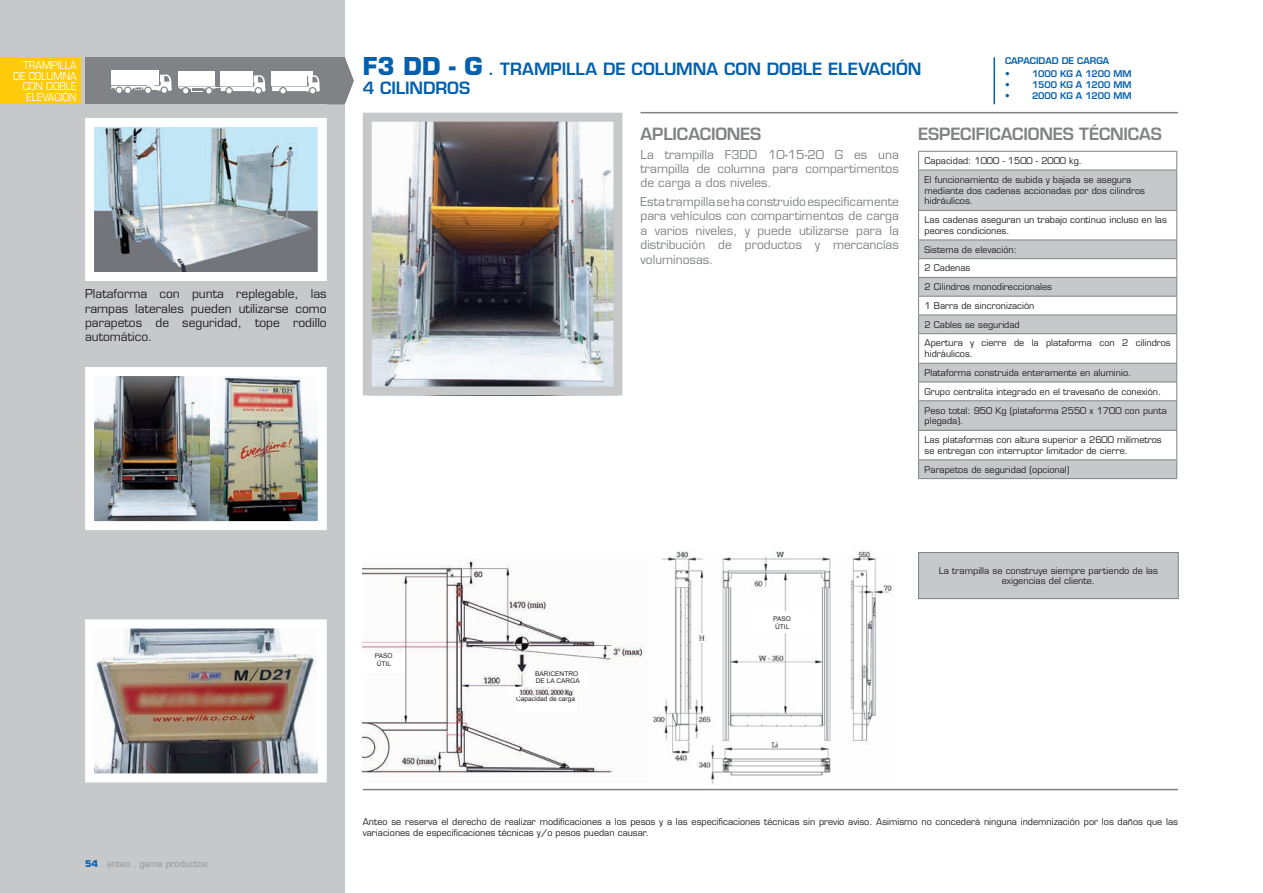
<style>
.page{position:relative;width:1263px;height:893px;background:#fff}
.page>*{position:absolute;margin:0;border:0;box-sizing:border-box;transform-origin:0 0}
.Titolo_Piccolo_1{font:600 16.5px "Eurostile LT Std";letter-spacing:-.005em;color:#0160ae}
.Testo_piccolo_4{font:600 16.5px "Eurostile LT Std";letter-spacing:-.015em;color:#808285}
.Testo_medio_1{font:12px/14.4px "Eurostile LT Std";color:#808285;text-align:justify}
.LAURA{font:12px/14.4px "Eurostile LT Std";color:#231f20;text-align:justify}
.t1{font:10.5px "Eurostile LT Std";color:#fff;scale:.9 1}
.Testo_medio_1-2{font:9px/10.8px "Eurostile LT Std";color:#231f20}
.testo_sotto_tabella{font:9px/10.8px "Eurostile LT Std";color:#231f20;text-align:center}
.t2{font:600 9px/13.4px "Eurostile LT Std";letter-spacing:-.01em;color:#0160ae}
.t3{font:9px "Eurostile LT Std";letter-spacing:-.01em;color:#939598}
.t4{font:6.45px "Arial";color:#231f20}
.s1{font-weight:700;font-size:24px}
.s2{font-weight:700;color:#0160ae}
</style>
<div class="page">
<div style="left:0;top:0;width:345px;height:893px;background:#c7c8ca"></div>
<hr style="left:993px;top:57px;width:2px;height:47px;background:#0160ae">
<hr style="left:640px;top:112px;width:538px;height:1px;background:#808285">
<hr style="left:363px;top:789px;width:815px;height:1px;background:#808285">
<div style="left:85px;top:57px;width:260px;height:47px;background:#808285"></div>
<svg style="left:345px;top:58px;width:9px;height:46px"></svg>
<div style="left:220px;top:71px;width:33px;height:15px;background:#fff"></div>
<div style="left:178px;top:71px;width:37px;height:15px;background:#fff"></div>
<svg style="left:178px;top:75px;width:88px;height:18px"></svg>
<div style="left:111px;top:71px;width:48px;height:14px;background:#fff"></div>
<svg style="left:111px;top:75px;width:61px;height:18px"></svg>
<svg style="left:272px;top:71px;width:48px;height:22px"></svg>
<div style="left:0;top:57px;width:81px;height:47px;background:#feca0a"></div>
<img style="left:373px;top:123px;width:239px;height:262px">
<img style="left:95px;top:629px;width:222px;height:143px">
<img style="left:95px;top:377px;width:115px;height:143px">
<img style="left:210px;top:377px;width:107px;height:143px">
<img style="left:95px;top:128px;width:222px;height:143px">
<img style="left:363px;top:559px;width:281px;height:214px">
<img style="left:653px;top:550px;width:239px;height:235px">
<svg style="left:919px;top:171px;width:257px;height:307px"></svg>
<div style="left:918px;top:401px;width:259px;height:29px;background:#c7c8ca"></div>
<hr style="left:918px;top:151px;width:259px;height:1px;background:#808285">
<svg style="left:918px;top:152px;width:1px;height:18px"></svg>
<svg style="left:1176px;top:152px;width:1px;height:18px"></svg>
<hr style="left:918px;top:170px;width:259px;height:1px;background:#808285">
<hr style="left:918px;top:170px;width:1px;height:40px;background:#808285">
<hr style="left:1176px;top:170px;width:1px;height:40px;background:#808285">
<hr style="left:918px;top:210px;width:259px;height:1px;background:#808285">
<hr style="left:918px;top:240px;width:259px;height:1px;background:#808285">
<hr style="left:918px;top:258px;width:259px;height:1px;background:#808285">
<hr style="left:918px;top:277px;width:259px;height:1px;background:#808285">
<hr style="left:918px;top:296px;width:259px;height:1px;background:#808285">
<hr style="left:918px;top:315px;width:259px;height:1px;background:#808285">
<hr style="left:918px;top:333px;width:259px;height:1px;background:#808285">
<hr style="left:918px;top:363px;width:259px;height:1px;background:#808285">
<hr style="left:918px;top:382px;width:259px;height:1px;background:#808285">
<hr style="left:918px;top:400px;width:259px;height:1px;background:#808285">
<hr style="left:918px;top:430px;width:259px;height:1px;background:#808285">
<hr style="left:918px;top:459px;width:259px;height:1px;background:#808285">
<svg style="left:918px;top:211px;width:1px;height:267px"></svg>
<svg style="left:1176px;top:211px;width:1px;height:267px"></svg>
<hr style="left:918px;top:478px;width:259px;height:1px;background:#808285">
<div style="left:918px;top:552px;width:260px;height:47px;background:#c7c8ca"></div>
<div style="left:918px;top:552px;width:261px;height:47px;border:1px solid #808285"></div>
<div style="left:363px;top:654px;width:42px;height:20px;background:#fff"></div>
<div style="left:526px;top:671px;width:61px;height:16px;background:#fff"></div>
<div style="left:753px;top:612px;width:58px;height:21px;background:#fff"></div>
<div style="left:515px;top:696px;width:61px;height:16px;background:#fff"></div>
<div style="left:510px;top:687px;width:8px;height:9px;background:#fff"></div>
<div style="left:85px;top:619px;width:242px;height:163px;border:9px solid #fff"></div>
<div style="left:85px;top:367px;width:242px;height:163px;border:9px solid #fff"></div>
<div style="left:85px;top:118px;width:242px;height:163px;border:9px solid #fff"></div>
<div style="left:363px;top:113px;width:259px;height:282px;border:9px solid #c7c8ca"></div>
<p class="t1" style="left:23px;top:59px;width:61px">TRAMPILLA</p>
<p class="t1" style="left:13px;top:69px;width:72px">DE COLUMNA</p>
<p class="t1" style="left:23px;top:80px;width:61px">CON DOBLE</p>
<p class="t1" style="left:27px;top:90px;width:57px">ELEVACIÓN</p>
<p class="LAURA" style="left:85px;top:287px;width:243px">Plataforma con punta replegable, las rampas laterales pueden utilizarse como parapetos de seguridad, tope rodillo automático.</p>
<p class="Titolo_Piccolo_1" style="left:363px;top:58px;width:560px"><span class="s1">F3 DD - G</span> . TRAMPILLA DE COLUMNA CON DOBLE ELEVACIÓN</p>
<p class="Titolo_Piccolo_1" style="left:363px;top:78px;width:109px">4 CILINDROS</p>
<p class="t2" style="left:1005px;top:54px;width:106px">CAPACIDAD DE CARGA •</p>
<p class="t2" style="left:1032px;top:67px;width:101px">1000 KG A 1200 MM</p>
<p class="t2" style="left:1005px;top:78px;width:6px">•</p>
<p class="t2" style="left:1032px;top:78px;width:101px">1500 KG A 1200 MM</p>
<p class="t2" style="left:1005px;top:89px;width:6px">•</p>
<p class="t2" style="left:1032px;top:89px;width:101px">2000 KG A 1200 MM</p>
<p class="t4" style="left:375px;top:652px;width:19px">PASO</p>
<p class="t4" style="left:377px;top:660px;width:16px">ÚTIL</p>
<p class="t4" style="left:535px;top:670px;width:45px">BARICENTRO</p>
<p class="t4" style="left:536px;top:677px;width:45px">DE LA CARGA</p>
<p class="t4" style="left:516px;top:695px;width:60px">Capacidad de carga</p>
<p class="Testo_piccolo_4" style="left:640px;top:124px;width:122px">APLICACIONES</p>
<p class="Testo_medio_1" style="left:640px;top:147px;width:260px">La trampilla F3DD 10-15-20 G es una trampilla de columna para compartimentos de carga a dos niveles.</p>
<p class="Testo_medio_1" style="left:640px;top:195px;width:260px">Esta trampilla se ha construido específicamente para vehículos con compartimentos de carga a varios niveles, y puede utilizarse para la distribución de productos y mercancías voluminosas.</p>
<p class="Testo_piccolo_4" style="left:918px;top:124px;width:245px">ESPECIFICACIONES TÉCNICAS</p>
<p class="Testo_medio_1-2" style="left:924px;top:155px;width:159px">Capacidad: 1000 - 1500 - 2000 kg.</p>
<p class="Testo_medio_1-2" style="left:924px;top:174px;width:222px">El funcionamiento de subida y bajada se asegura mediante dos cadenas accionadas por dos cilindros hidráulicos.</p>
<p class="Testo_medio_1-2" style="left:924px;top:214px;width:244px">Las cadenas aseguran un trabajo continuo incluso en las peores condiciones.</p>
<p class="Testo_medio_1-2" style="left:924px;top:244px;width:94px">Sistema de elevación:</p>
<p class="Testo_medio_1-2" style="left:924px;top:263px;width:47px">2 Cadenas</p>
<p class="Testo_medio_1-2" style="left:924px;top:282px;width:129px">2 Cilindros monodireccionales</p>
<p class="Testo_medio_1-2" style="left:924px;top:300px;width:111px">1 Barra de sincronización</p>
<p class="Testo_medio_1-2" style="left:924px;top:319px;width:97px">2 Cables se seguridad</p>
<p class="Testo_medio_1-2" style="left:924px;top:338px;width:248px">Apertura y cierre de la plataforma con 2 cilindros hidráulicos.</p>
<p class="Testo_medio_1-2" style="left:924px;top:367px;width:208px">Plataforma construida enteramente en aluminio.</p>
<p class="Testo_medio_1-2" style="left:924px;top:386px;width:238px">Grupo centralita integrado en el travesaño de conexión.</p>
<p class="Testo_medio_1-2" style="left:924px;top:405px;width:244px">Peso total: 950 Kg (plataforma 2550 x 1700 con punta plegada).</p>
<p class="Testo_medio_1-2" style="left:924px;top:434px;width:239px">Las plataformas con altura superior a 2600 milímetros se entregan con interruptor limitador de cierre.</p>
<p class="Testo_medio_1-2" style="left:924px;top:464px;width:146px">Parapetos de seguridad (opcional)</p>
<p class="t4" style="left:773px;top:615px;width:19px">PASO</p>
<p class="t4" style="left:775px;top:623px;width:16px">ÚTIL</p>
<p class="testo_sotto_tabella" style="left:939px;top:565px;width:221px">La trampilla se construye siempre partiendo de las exigencias del cliente.</p>
<p class="t3" style="left:85px;top:858px;width:124px"><span class="s2">54</span> . anteo . gama productos</p>
<p class="testo_sotto_tabella" style="left:363px;top:816px;width:817px;text-align:left">Anteo se reserva el derecho de realizar modificaciones a los pesos y a las especificaciones técnicas sin previo aviso. Asimismo no concederá ninguna indemnización por los daños que las variaciones de especificaciones técnicas y/o pesos puedan causar.</p>
</div>
